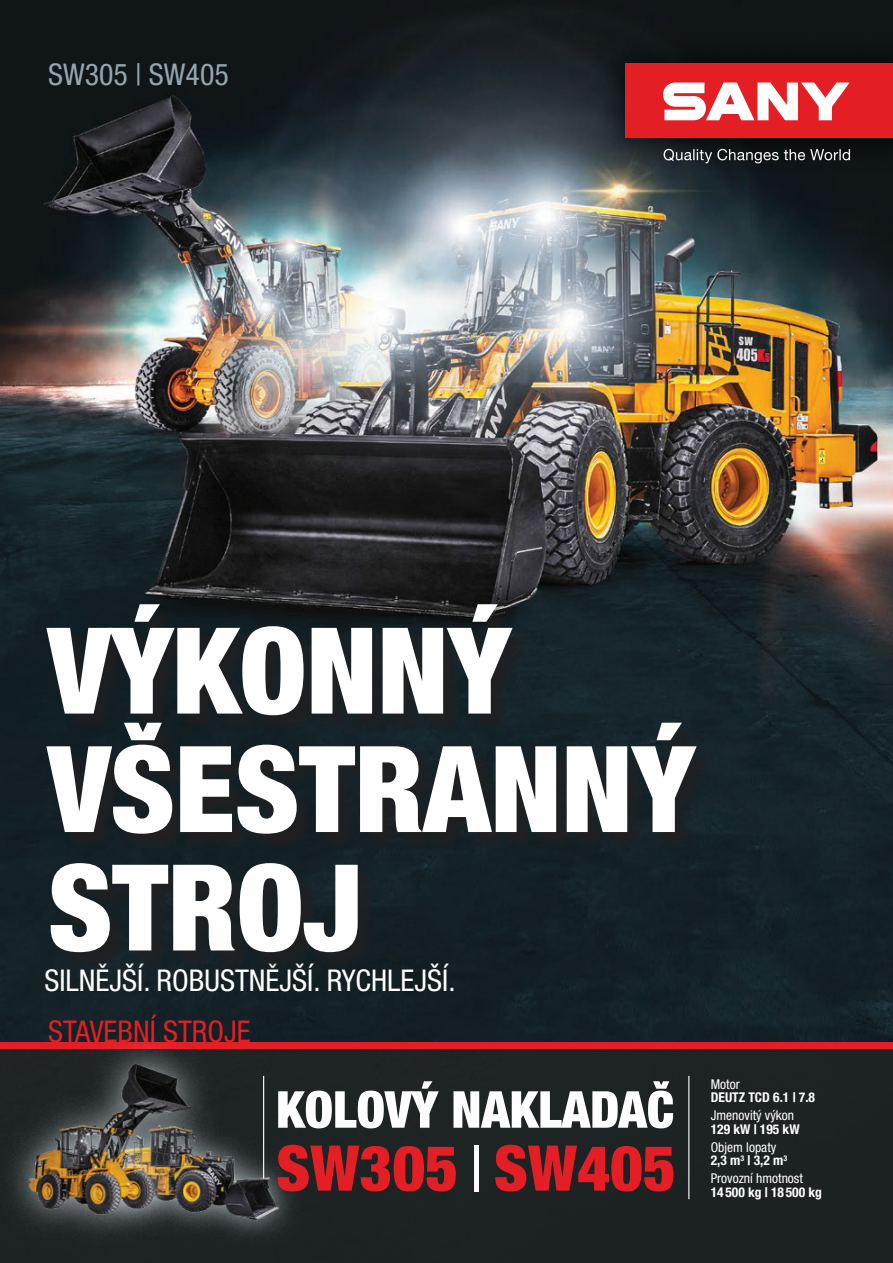
<style>
.page{position:relative;width:893px;height:1263px;background:#fff}
.page>*{position:absolute;margin:0;border:0;box-sizing:border-box;transform-origin:0 0}
.t1{font:900 condensed 120px/118.5px "Helvetica Neue LT Pro";color:#fff}
.t2{font:900 condensed 63px "Helvetica Neue LT Pro";letter-spacing:.005em;color:#e41e25}
.t3{font:900 condensed 51px "Helvetica Neue LT Pro";color:#fff}
.t4{font:condensed 30px "Helvetica Neue LT Pro";color:#fff}
.t5{font:condensed 30px "Helvetica Neue LT Pro";color:#e41e25}
.t6{font:condensed 30px "Helvetica Neue LT Pro";color:#94a6af}
.t7{font:condensed 13.5px/13.5px "Helvetica Neue LT Pro";color:#fff}
.t8{font:700 condensed 13.5px "Helvetica Neue LT Pro";color:#fff}
.s1{font-weight:400;color:#fff}
.s2{font-weight:700}
</style>
<div class="page">
<div style="left:0;top:1048px;width:893px;height:215px;background:#1d2325"></div>
<img style="left:0;top:0;width:893px;height:1042px">
<hr style="left:263px;top:1076px;width:1px;height:123px;background:#fff">
<hr style="left:688px;top:1076px;width:1px;height:123px;background:#fff">
<div style="left:0;top:1042px;width:893px;height:6px;background:#e41e25"></div>
<svg style="left:627px;top:171px;width:266px;height:11px;background:#1a2225"></svg>
<svg style="left:592px;top:30px;width:301px;height:141px;background:#17191c"></svg>
<div style="left:625px;top:64px;width:268px;height:74px;background:#e41e25"></div>
<svg style="left:663px;top:83px;width:187px;height:37px"></svg>
<svg style="left:664px;top:149px;width:186px;height:14px;background:#474c4f"></svg>
<img style="left:223px;top:1098px;width:59px;height:138px">
<svg style="left:0;top:1030px;width:223px;height:205px"></svg>
<img style="left:0;top:1056px;width:218px;height:171px">
<div style="left:49px;top:606px;width:665px;height:365px;background:#172025"></div>
<h3 class="t6" style="left:48px;top:57px;width:182px">SW305 | SW405</h3>
<h1 class="t1" style="left:48px;top:610px;width:648px">VÝKONNÝ<br>VŠESTRANNÝ<br>STROJ</h1>
<h3 class="t4" style="left:44px;top:963px;width:413px">SILNĚJŠÍ. ROBUSTNĚJŠÍ. RYCHLEJŠÍ.</h3>
<h3 class="t5" style="left:48px;top:1014px;width:204px">STAVEBNÍ STROJE</h3>
<h3 class="t3" style="left:276px;top:1078px;width:399px">KOLOVÝ NAKLADAČ</h3>
<h2 class="t2" style="left:276px;top:1129px;width:401px">SW305 <span class="s1">|</span> SW405</h2>
<p class="t7" style="left:711px;top:1077px;width:30px">Motor</p>
<p class="t8" style="left:711px;top:1089px;width:106px">DEUTZ TCD 6.1 | 7.8</p>
<p class="t7" style="left:711px;top:1108px;width:85px">Jmenovitý výkon</p>
<p class="t8" style="left:711px;top:1120px;width:90px">129 kW | 195 kW</p>
<p class="t7" style="left:711px;top:1140px;width:78px">Objem lopaty<br><span class="s2">2,3 m</span><sup>3</sup> <span class="s2">| 3,2 m</span><sup>3</sup></p>
<p class="t7" style="left:711px;top:1171px;width:94px">Provozní hmotnost</p>
<p class="t8" style="left:711px;top:1183px;width:113px">14 500 kg | 18 500 kg</p>
</div>
